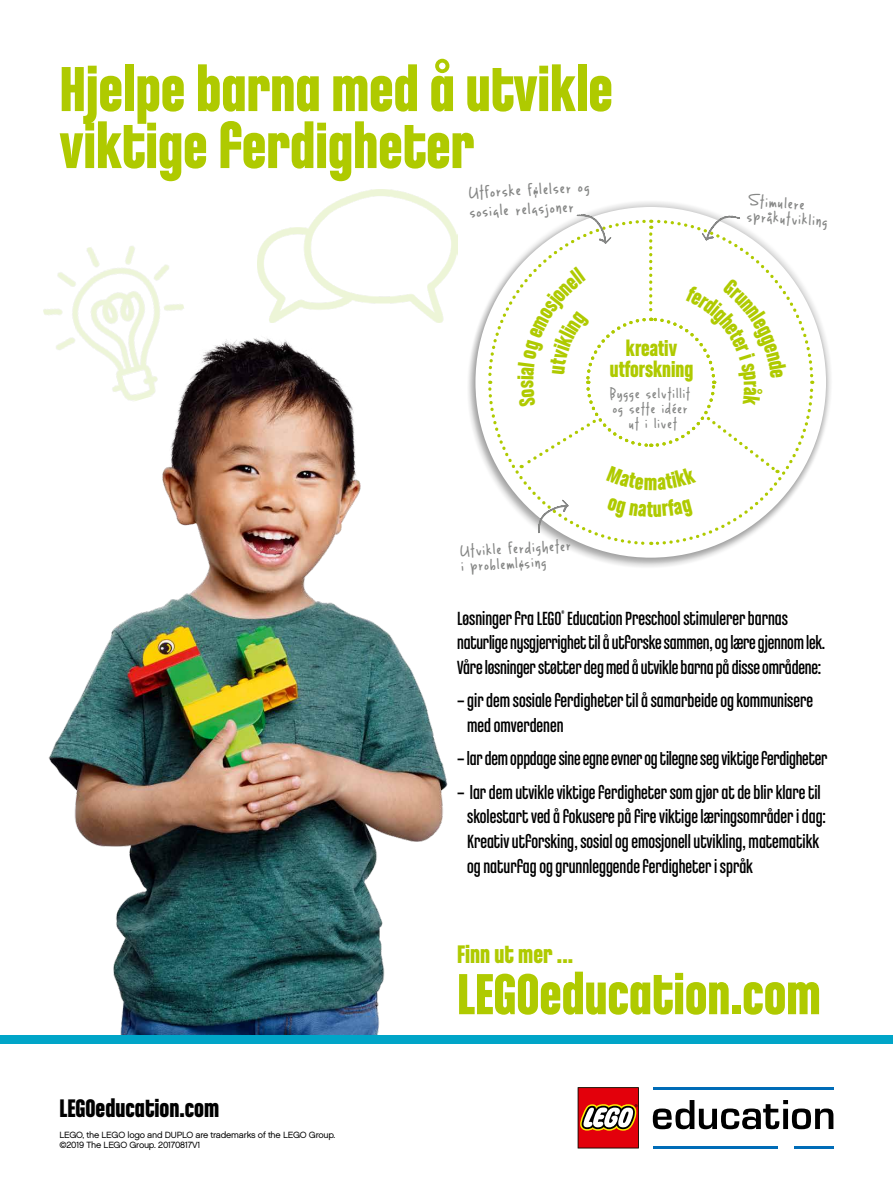
<style>
.page{position:relative;width:893px;height:1191px;background:#fff}
.page>*{position:absolute;margin:0;border:0;box-sizing:border-box;transform-origin:0 0}
.t1{font:700 67.5px/57px "LEGO Chalet Comprime 80";color:#afca00}
.t2{font:700 61.5px "LEGO Chalet Comprime 80";color:#afca00}
.t3{font:700 27px "LEGO Chalet Comprime 80";color:#000}
.t4{font:700 27px "LEGO Chalet Comprime 80";color:#afca00}
.t5{font:700 23.85px/21px "LEGO Chalet Comprime 60";color:#afca00;text-align:center}
.t6{font:20.25px/24.8px "LEGO Chalet Comprime 80";color:#000}
.t7{font:15.9px/19px "Lightupthe World";color:#868786}
.t8{font:15.15px/15.1px "Lightupthe World";color:#868786}
.t9{font:14.25px/15.3px "Lightupthe World";letter-spacing:.09em;color:#868786;text-align:center}
.t10{font:9px/10.8px "LEGO Chalet 60";letter-spacing:-.025em;color:#000}
</style>
<div class="page">
<img style="left:48px;top:338px;width:400px;height:697px">
<img style="left:43px;top:246px;width:162px;height:173px">
<img style="left:257px;top:190px;width:200px;height:133px">
<svg style="left:469px;top:308px;width:362px;height:256px"></svg>
<div style="left:0;top:1035px;width:893px;height:9px;background:#00a5c8"></div>
<svg style="left:653px;top:1100px;width:180px;height:29px"></svg>
<hr style="left:653px;top:1087px;width:180px;height:2px;background:#006cb7">
<hr style="left:653px;top:1146px;width:125px;height:2px;background:#006cb7">
<hr style="left:794px;top:1146px;width:39px;height:2px;background:#006cb7">
<svg style="left:578px;top:1087px;width:61px;height:61px;background:#c53b33"></svg>
<svg style="left:486px;top:202px;width:329px;height:361px"></svg>
<h1 class="t1" style="left:60px;top:58px;width:555px">Hjelpe barna med å utvikle viktige ferdigheter</h1>
<p class="t7" style="left:469px;top:182px;width:122px;rotate:-3deg">Utforske følelser og sosiale relasjoner</p>
<p class="t8" style="left:749px;top:192px;width:82px;rotate:4deg">Stimulere språkutvikling</p>
<p class="t5" style="left:610px;top:337px;width:85px">kreativ utforskning</p>
<p class="t9" style="left:610px;top:385px;width:81px">Bygge selvtillit og sette idéer ut i livet</p>
<p class="t8" style="left:460px;top:543px;width:112px;rotate:-3deg">Utvikle ferdigheter i problemløsing</p>
<p class="t6" style="left:457px;top:605px;width:370px">Løsninger fra LEGO<sup>®</sup> Education Preschool stimulerer barnas naturlige nysgjerrighet til å utforske sammen, og lære gjennom lek.<br>Våre løsninger støtter deg med å utvikle barna på disse områdene:</p>
<p class="t6" style="left:467px;top:688px;width:347px;text-indent:-10px">– gir dem sosiale ferdigheter til å samarbeide og kommunisere med omverdenen</p>
<p class="t6" style="left:457px;top:746px;width:372px">– lar dem oppdage sine egne evner og tilegne seg viktige ferdigheter</p>
<p class="t6" style="left:467px;top:779px;width:360px;text-indent:-10px">– lar dem utvikle viktige ferdigheter som gjør at de blir klare til skolestart ved å fokusere på fire viktige læringsområder i dag:<br>Kreativ utforsking, sosial og emosjonell utvikling, matematikk og naturfag og grunnleggende ferdigheter i språk</p>
<h3 class="t3" style="left:60px;top:1092px;width:161px">LEGOeducation.com</h3>
<p class="t10" style="left:60px;top:1129px;width:277px">LEGO, the LEGO logo and DUPLO are trademarks of the LEGO Group. ©2019 The LEGO Group. 20170817V1</p>
<h3 class="t4" style="left:457px;top:938px;width:106px">Finn ut mer ...</h3>
<h2 class="t2" style="left:457px;top:958px;width:365px">LEGOeducation.com</h2>
</div>
